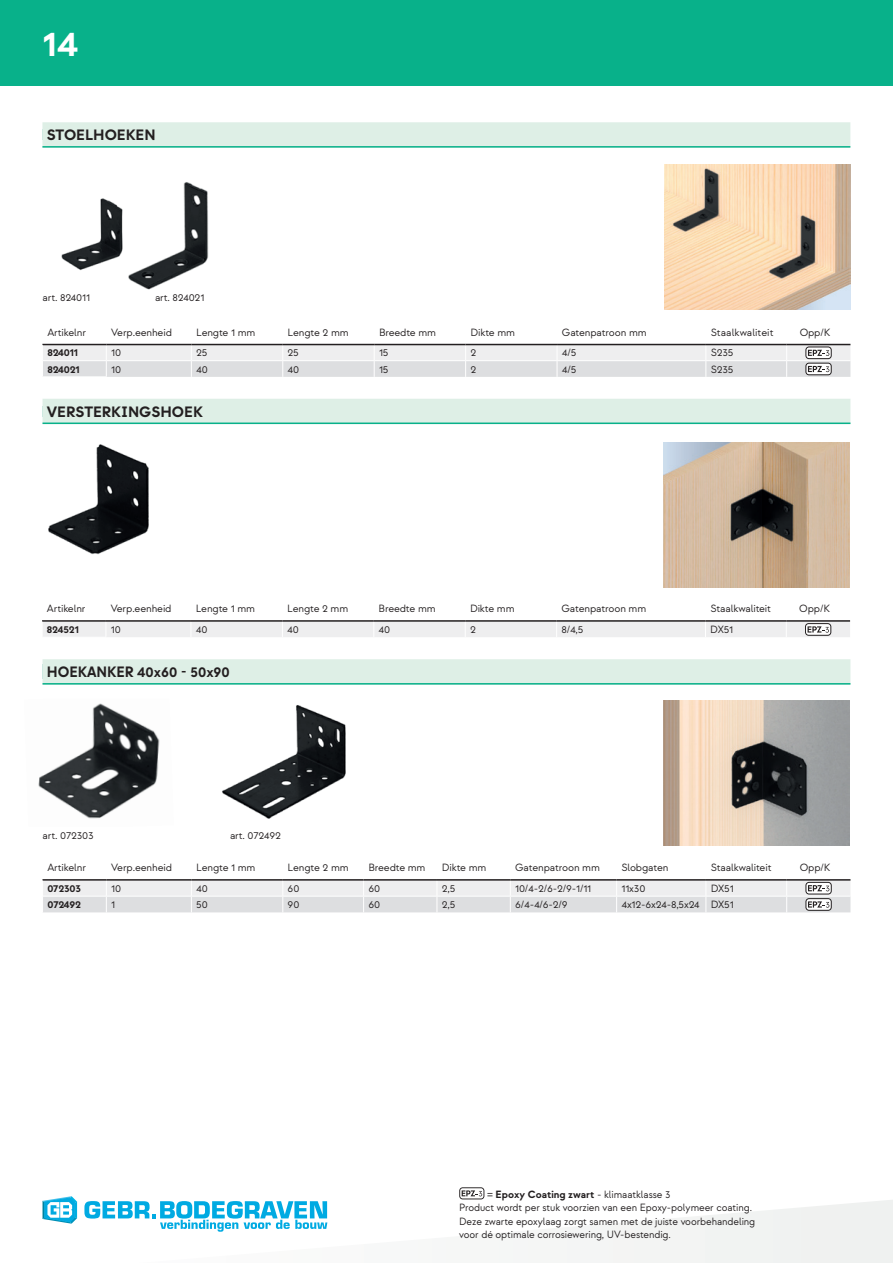
<style>
.page{position:relative;width:893px;height:1263px;background:#fff}
.page>*{position:absolute;margin:0;border:0;box-sizing:border-box;transform-origin:0 0}
.t1{font:700 36px "Strawford";color:#fff}
.t2{font:700 15px "Strawford";color:#231f20}
.t3{font:700 15px "Strawford";color:#231f20;scale:.95 1}
.t4{font:10.5px/13.5px "Strawford";letter-spacing:-.015em;color:#231f20}
.t5{font:700 10.5px "Strawford";letter-spacing:-.015em;color:#231f20}
.s1{font-size:12px}
.s2{font-weight:700}
</style>
<div class="page">
<div style="left:43px;top:399px;width:807px;height:25px;background:#deefe6"></div>
<hr style="left:43px;top:422px;width:807px;height:2px;background:#08b18a">
<div style="left:43px;top:659px;width:807px;height:26px;background:#deefe6"></div>
<hr style="left:43px;top:683px;width:807px;height:1px;background:#08b18a">
<img style="left:664px;top:443px;width:186px;height:145px">
<img style="left:664px;top:700px;width:186px;height:146px">
<svg style="left:42px;top:620px;width:808px;height:17px"></svg>
<svg style="left:42px;top:879px;width:808px;height:33px"></svg>
<img style="left:48px;top:444px;width:101px;height:110px">
<img style="left:222px;top:705px;width:124px;height:114px">
<img style="left:38px;top:703px;width:122px;height:116px">
<div style="left:42px;top:122px;width:808px;height:26px;background:#deefe6"></div>
<hr style="left:42px;top:146px;width:808px;height:2px;background:#08b18a">
<svg style="left:42px;top:343px;width:808px;height:34px"></svg>
<img style="left:664px;top:164px;width:186px;height:145px">
<img style="left:61px;top:198px;width:62px;height:73px">
<img style="left:128px;top:182px;width:81px;height:108px">
<svg style="left:327px;top:1199px;width:566px;height:64px"></svg>
<div style="left:0;top:0;width:893px;height:85px;background:#08b18a"></div>
<svg style="left:43px;top:1196px;width:34px;height:28px"></svg>
<svg style="left:84px;top:1201px;width:243px;height:31px"></svg>
<svg style="left:459px;top:1187px;width:25px;height:12px"></svg>
<h1 class="t1" style="left:43px;top:21px;width:37px">14</h1>
<h2 class="t2" style="left:47px;top:126px;width:110px">STOELHOEKEN</h2>
<p class="t4" style="left:43px;top:291px;width:49px">art. 824011</p>
<p class="t4" style="left:155px;top:291px;width:51px">art. 824021</p>
<p class="t4" style="left:47px;top:325px;width:40px">Artikelnr</p>
<p class="t4" style="left:111px;top:325px;width:62px">Verp.eenheid</p>
<p class="t4" style="left:196px;top:325px;width:61px">Lengte 1 mm</p>
<p class="t4" style="left:288px;top:325px;width:63px">Lengte 2 mm</p>
<p class="t4" style="left:379px;top:325px;width:59px">Breedte mm</p>
<p class="t4" style="left:470px;top:325px;width:46px">Dikte mm</p>
<p class="t4" style="left:562px;top:325px;width:86px">Gatenpatroon mm</p>
<p class="t4" style="left:711px;top:325px;width:64px">Staalkwaliteit</p>
<p class="t4" style="left:800px;top:325px;width:32px">Opp/K</p>
<p class="t5" style="left:47px;top:346px;width:32px">824011</p>
<p class="t4" style="left:111px;top:346px;width:12px">10</p>
<p class="t4" style="left:196px;top:346px;width:13px">25</p>
<p class="t4" style="left:288px;top:346px;width:13px">25</p>
<p class="t4" style="left:379px;top:346px;width:11px">15</p>
<p class="t4" style="left:470px;top:346px;width:7px">2</p>
<p class="t4" style="left:562px;top:346px;width:16px">4/5</p>
<p class="t4" style="left:711px;top:346px;width:24px">S235</p>
<p class="t5" style="left:47px;top:363px;width:34px">824021</p>
<p class="t4" style="left:111px;top:362px;width:12px">10</p>
<p class="t4" style="left:196px;top:362px;width:13px">40</p>
<p class="t4" style="left:288px;top:362px;width:13px">40</p>
<p class="t4" style="left:379px;top:362px;width:11px">15</p>
<p class="t4" style="left:470px;top:362px;width:7px">2</p>
<p class="t4" style="left:562px;top:362px;width:16px">4/5</p>
<p class="t4" style="left:711px;top:362px;width:24px">S235</p>
<h2 class="t2" style="left:47px;top:402px;width:157px">VERSTERKINGSHOEK</h2>
<p class="t4" style="left:47px;top:602px;width:40px">Artikelnr</p>
<p class="t4" style="left:111px;top:602px;width:62px">Verp.eenheid</p>
<p class="t4" style="left:196px;top:602px;width:61px">Lengte 1 mm</p>
<p class="t4" style="left:287px;top:602px;width:63px">Lengte 2 mm</p>
<p class="t4" style="left:379px;top:602px;width:59px">Breedte mm</p>
<p class="t4" style="left:470px;top:602px;width:46px">Dikte mm</p>
<p class="t4" style="left:561px;top:602px;width:86px">Gatenpatroon mm</p>
<p class="t4" style="left:710px;top:602px;width:62px">Staalkwaliteit</p>
<p class="t4" style="left:799px;top:602px;width:32px">Opp/K</p>
<p class="t5" style="left:47px;top:623px;width:33px">824521</p>
<p class="t4" style="left:111px;top:623px;width:12px">10</p>
<p class="t4" style="left:196px;top:623px;width:13px">40</p>
<p class="t4" style="left:287px;top:623px;width:13px">40</p>
<p class="t4" style="left:379px;top:623px;width:13px">40</p>
<p class="t4" style="left:470px;top:623px;width:7px">2</p>
<p class="t4" style="left:561px;top:623px;width:24px">8/4,5</p>
<p class="t4" style="left:710px;top:623px;width:25px">DX51</p>
<h2 class="t3" style="left:47px;top:663px;width:194px">HOEKANKER 40x60 - 50x90</h2>
<p class="t4" style="left:43px;top:828px;width:53px">art. 072303</p>
<p class="t4" style="left:230px;top:828px;width:52px">art. 072492</p>
<p class="t4" style="left:47px;top:861px;width:40px">Artikelnr</p>
<p class="t4" style="left:111px;top:861px;width:62px">Verp.eenheid</p>
<p class="t4" style="left:196px;top:861px;width:61px">Lengte 1 mm</p>
<p class="t4" style="left:288px;top:861px;width:63px">Lengte 2 mm</p>
<p class="t4" style="left:368px;top:861px;width:59px">Breedte mm</p>
<p class="t4" style="left:442px;top:861px;width:46px">Dikte mm</p>
<p class="t4" style="left:515px;top:861px;width:86px">Gatenpatroon mm</p>
<p class="t4" style="left:621px;top:861px;width:49px">Slobgaten</p>
<p class="t4" style="left:711px;top:861px;width:62px">Staalkwaliteit</p>
<p class="t4" style="left:800px;top:861px;width:32px">Opp/K</p>
<p class="t5" style="left:47px;top:882px;width:35px">072303</p>
<p class="t4" style="left:111px;top:882px;width:12px">10</p>
<p class="t4" style="left:196px;top:882px;width:13px">40</p>
<p class="t4" style="left:288px;top:882px;width:13px">60</p>
<p class="t4" style="left:368px;top:882px;width:13px">60</p>
<p class="t4" style="left:442px;top:882px;width:15px">2,5</p>
<p class="t4" style="left:515px;top:882px;width:78px">10/4-2/6-2/9-1/11</p>
<p class="t4" style="left:621px;top:882px;width:25px">11x30</p>
<p class="t4" style="left:711px;top:882px;width:25px">DX51</p>
<p class="t5" style="left:47px;top:898px;width:35px">072492</p>
<p class="t4" style="left:111px;top:898px;width:6px">1</p>
<p class="t4" style="left:196px;top:898px;width:13px">50</p>
<p class="t4" style="left:288px;top:898px;width:13px">90</p>
<p class="t4" style="left:368px;top:898px;width:13px">60</p>
<p class="t4" style="left:442px;top:898px;width:15px">2,5</p>
<p class="t4" style="left:515px;top:898px;width:54px">6/4-4/6-2/9</p>
<p class="t4" style="left:621px;top:898px;width:114px">4x12-6x24-8,5x24 DX51</p>
<p class="t4" style="left:459px;top:1188px;width:298px;text-indent:28px"><span class="s1">=</span> <span class="s2">Epoxy Coating zwart</span> - klimaatklasse 3<br>Product wordt per stuk voorzien van een Epoxy-polymeer coating.<br>Deze zwarte epoxylaag zorgt samen met de juiste voorbehandeling voor dé optimale corrosiewering, UV-bestendig.</p>
</div>
